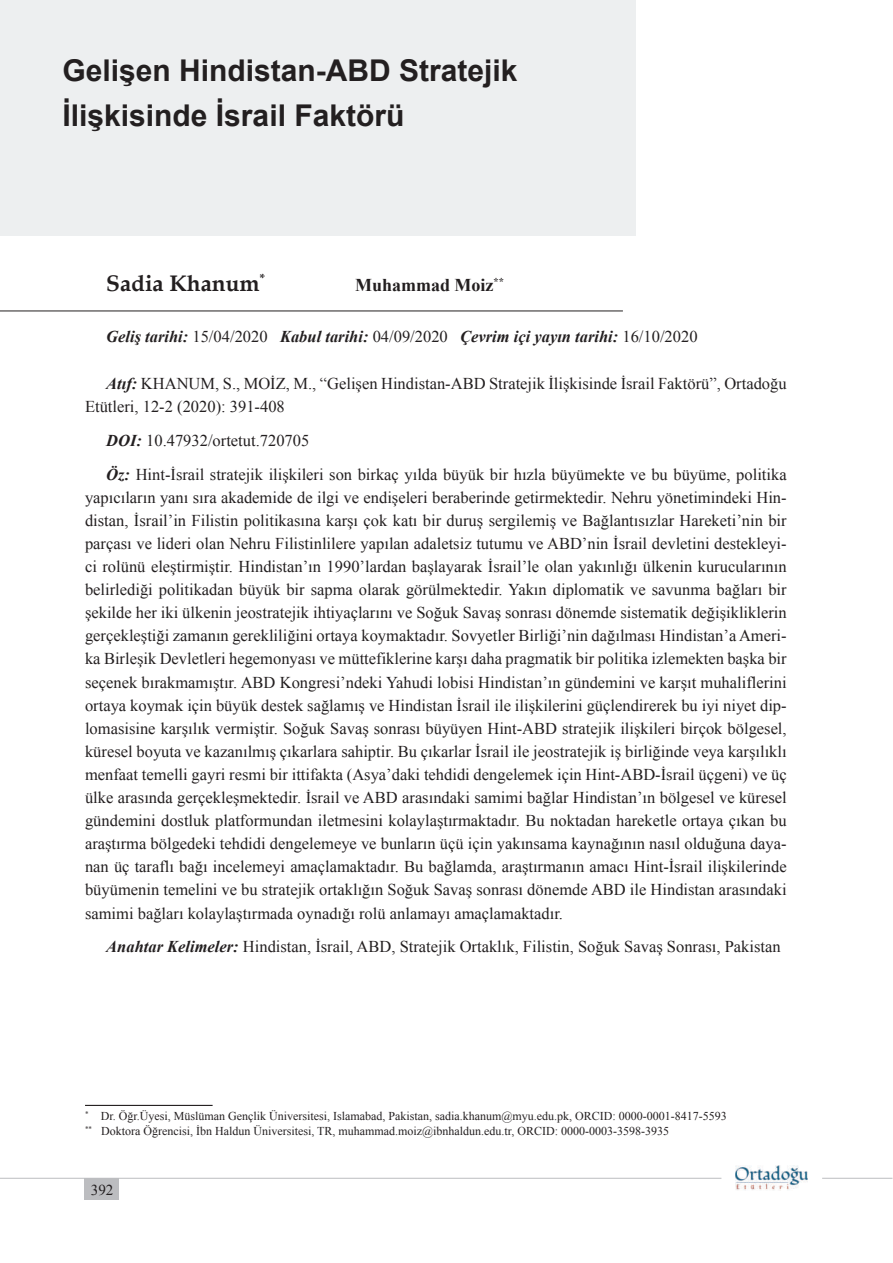
<style>
.page{position:relative;width:893px;height:1263px;background:#fff}
.page>*{position:absolute;margin:0;border:0;box-sizing:border-box;transform-origin:0 0}
.t1{font:700 30px/45px "Arial";color:#231f20}
.t2{font:700 22.5px "Book Antiqua";color:#231f20}
.t3{font:700 18px "Times New Roman";color:#231f20}
.t4{font:16.5px/23.1px "Times New Roman";color:#231f20}
.t5{font:italic 700 16.5px "Times New Roman";color:#231f20}
.t6{font:15.15px "Times New Roman";color:#231f20}
.t7{font:12px/15px "Times New Roman";color:#231f20}
.s1{font-weight:400;font-style:normal}
.s2{font-weight:700;font-style:italic}
</style>
<div class="page">
<hr style="left:0;top:1178px;width:721px;height:1px;background:#bcbdc0">
<hr style="left:822px;top:1178px;width:70px;height:1px;background:#bcbdc0">
<div style="left:85px;top:1178px;width:34px;height:21px;background:#bcbdc0"></div>
<div style="left:0;top:0;width:635px;height:236px;background:#edeff0"></div>
<hr style="left:0;top:311px;width:623px;height:1px;background:#231f20">
<hr style="left:85px;top:1105px;width:128px;height:1px;background:#231f20">
<h1 class="t1" style="left:63px;top:49px;width:457px">Gelişen Hindistan-ABD Stratejik<br>İlişkisinde İsrail Faktörü</h1>
<h2 class="t2" style="left:106px;top:268px;width:165px">Sadia Khanum<sup>*</sup><sup>1</sup></h2>
<p class="t3" style="left:355px;top:272px;width:156px">Muhammad Moiz<sup>**</sup><sup>2</sup></p>
<p class="t5" style="left:106px;top:325px;width:593px">Geliş tarihi: <span class="s1">15/04/2020</span> Kabul tarihi: <span class="s1">04/09/2020</span> Çevrim içi yayın tarihi: <span class="s1">16/10/2020</span></p>
<p class="t4" style="left:85px;top:372px;width:703px;text-indent:21px"><span class="s2">Atıf:</span> KHANUM, S., MOİZ, M., “Gelişen Hindistan-ABD Stratejik İlişkisinde İsrail Faktörü”, Ortadoğu<br>Etütleri, 12-2 (2020): 391-408</p>
<p class="t4" style="left:106px;top:423px;width:682px;line-height:33.8px"><span class="s2">DOI:</span> 10.47932/ortetut.720705<br><span class="s2">Öz:</span> Hint-İsrail stratejik ilişkileri son birkaç yılda büyük bir hızla büyümekte ve bu büyüme, politika</p>
<p class="t4" style="left:85px;top:485px;width:703px;text-align:justify">yapıcıların yanı sıra akademide de ilgi ve endişeleri beraberinde getirmektedir. Nehru yönetimindeki Hin&shy;distan, İsrail’in Filistin politikasına karşı çok katı bir duruş sergilemiş ve Bağlantısızlar Hareketi’nin bir parçası ve lideri olan Nehru Filistinlilere yapılan adaletsiz tutumu ve ABD’nin İsrail devletini destekleyi&shy;ci rolünü eleştirmiştir. Hindistan’ın 1990’lardan başlayarak İsrail’le olan yakınlığı ülkenin kurucularının belirlediği politikadan büyük bir sapma olarak görülmektedir. Yakın diplomatik ve savunma bağları bir şekilde her iki ülkenin jeostratejik ihtiyaçlarını ve Soğuk Savaş sonrası dönemde sistematik değişikliklerin gerçekleştiği zamanın gerekliliğini ortaya koymaktadır. Sovyetler Birliği’nin dağılması Hindistan’a Ameri&shy;ka Birleşik Devletleri hegemonyası ve müttefiklerine karşı daha pragmatik bir politika izlemekten başka bir seçenek bırakmamıştır. ABD Kongresi’ndeki Yahudi lobisi Hindistan’ın gündemini ve karşıt muhaliflerini ortaya koymak için büyük destek sağlamış ve Hindistan İsrail ile ilişkilerini güçlendirerek bu iyi niyet dip&shy;lomasisine karşılık vermiştir. Soğuk Savaş sonrası büyüyen Hint-ABD stratejik ilişkileri birçok bölgesel, küresel boyuta ve kazanılmış çıkarlara sahiptir. Bu çıkarlar İsrail ile jeostratejik iş birliğinde veya karşılıklı menfaat temelli gayri resmi bir ittifakta (Asya’daki tehdidi dengelemek için Hint-ABD-İsrail üçgeni) ve üç ülke arasında gerçekleşmektedir. İsrail ve ABD arasındaki samimi bağlar Hindistan’ın bölgesel ve küresel gündemini dostluk platformundan iletmesini kolaylaştırmaktadır. Bu noktadan hareketle ortaya çıkan bu araştırma bölgedeki tehdidi dengelemeye ve bunların üçü için yakınsama kaynağının nasıl olduğuna daya&shy;nan üç taraflı bağı incelemeyi amaçlamaktadır. Bu bağlamda, araştırmanın amacı Hint-İsrail ilişkilerinde büyümenin temelini ve bu stratejik ortaklığın Soğuk Savaş sonrası dönemde ABD ile Hindistan arasındaki samimi bağları kolaylaştırmada oynadığı rolü anlamayı amaçlamaktadır.</p>
<p class="t4" style="left:106px;top:935px;width:676px"><span class="s2">Anahtar Kelimeler:</span> Hindistan, İsrail, ABD, Stratejik Ortaklık, Filistin, Soğuk Savaş Sonrası, Pakistan</p>
<p class="t7" style="left:85px;top:1109px;width:643px"><sup>*</sup> Dr. Öğr.Üyesi, Müslüman Gençlik Üniversitesi, Islamabad, Pakistan, sadia.khanum@myu.edu.pk, ORCID: 0000-0001-8417-5593 <sup>**</sup> Doktora Öğrencisi, İbn Haldun Üniversitesi, TR, muhammad.moiz@ibnhaldun.edu.tr, ORCID: 0000-0003-3598-3935</p>
<p class="t6" style="left:91px;top:1180px;width:24px">392</p>
</div>
